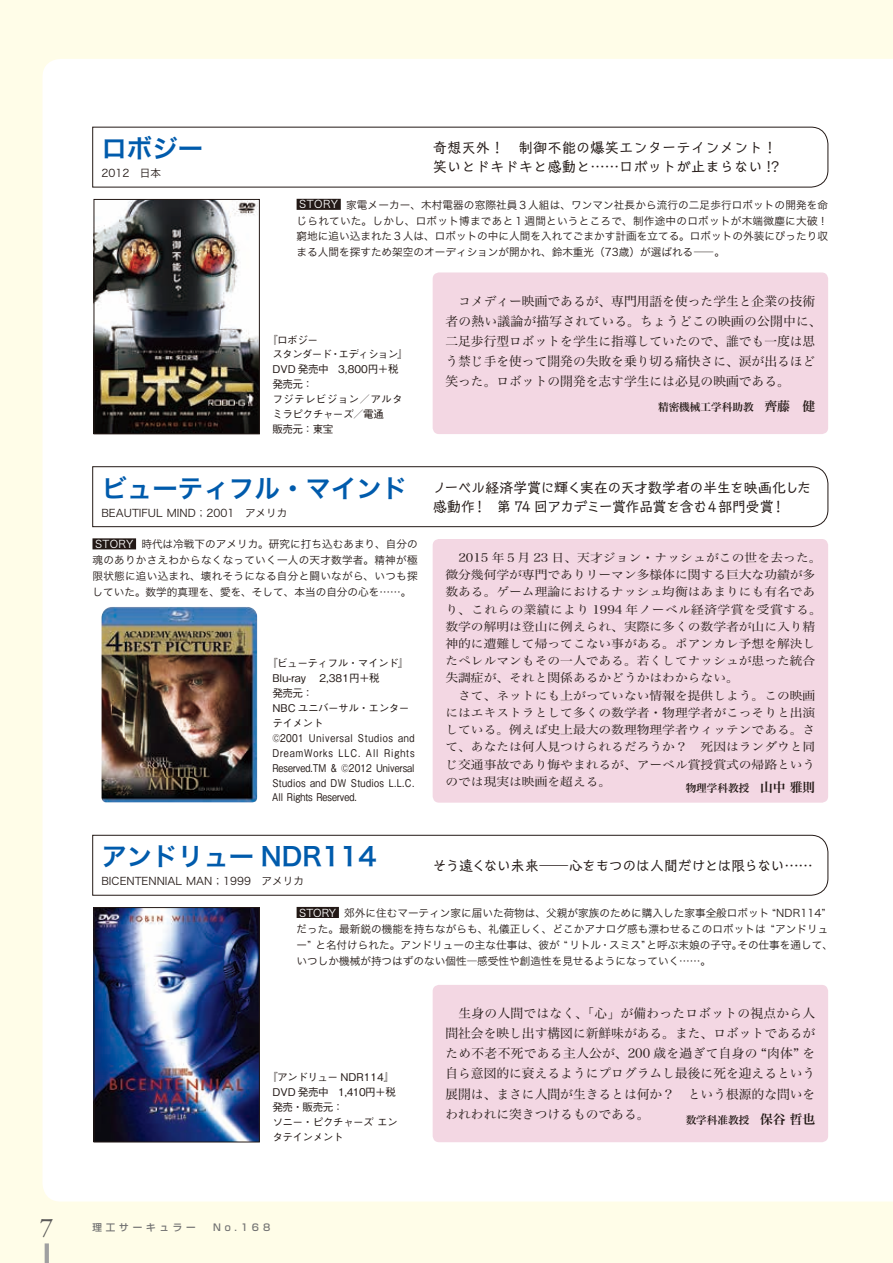
<style>
.page{position:relative;width:893px;height:1263px;background:#fffde8}
.page>*{position:absolute;margin:0;border:0;box-sizing:border-box;transform-origin:0 0}
.t1{font:27.15px "Garamond Premr Pro";color:#595857}
.t2{font:25.5px "Hira Kaku Pro W6";color:#005bac}
.t3{font:14.4px/19.2px "Talking Std";letter-spacing:-.06em;color:#231916}
.t4{font:14.4px/19.2px "Talking Std";color:#231916}
.t5{font:14.4px "Talking Std";letter-spacing:-.065em;color:#231916}
.t6{font:12.75px/20.2px "Hira Min Pro W3";color:#231916}
.t7{font:11.7px/17.2px "Hira Min Pro W3";color:#231916;scale:1.09 1}
.t8{font:10.65px/15.9px "Hira Kaku Pro W3";color:#231916;text-align:justify}
.t9{font:500 10.65px/14.9px "Gothic BBB Pro";color:#231916}
.t10{font:500 10.65px/14.9px "Gothic BBB Pro";letter-spacing:-.05em;color:#231916}
.t11{font:10.65px "Hira Min Pro W6";color:#231916}
.t12{font:500 9.6px "Shin Go Pro";letter-spacing:.4em;color:#727272}
.s1{color:#fff}
.s2{font-size:12.75px}
</style>
<div class="page">
<div style="left:43px;top:59px;width:850px;height:1142px;background:#fff"></div>
<div style="left:92px;top:127px;width:736px;height:61px;background:#fff"></div>
<div style="left:297px;top:199px;width:44px;height:11px;background:#231916"></div>
<div style="left:433px;top:272px;width:395px;height:162px;background:#f3d7e3;border-radius:6px"></div>
<img style="left:96px;top:201px;width:162px;height:231px">
<div style="left:94px;top:199px;width:166px;height:235px;border:1px solid #231916"></div>
<div style="left:92px;top:466px;width:736px;height:61px;background:#fff"></div>
<div style="left:433px;top:539px;width:395px;height:264px;background:#f3d7e3;border-radius:6px"></div>
<img style="left:102px;top:607px;width:155px;height:195px">
<div style="left:92px;top:538px;width:44px;height:11px;background:#231916"></div>
<div style="left:92px;top:835px;width:736px;height:61px;background:#fff"></div>
<div style="left:297px;top:907px;width:42px;height:11px;background:#231916"></div>
<div style="left:433px;top:985px;width:395px;height:157px;background:#f3d7e3;border-radius:6px"></div>
<img style="left:96px;top:909px;width:162px;height:231px">
<div style="left:94px;top:907px;width:166px;height:235px;border:1px solid #231916"></div>
<hr style="left:45px;top:1243px;width:4px;height:20px;background:#a0a0a1">
<h2 class="t2" style="left:101px;top:126px;width:104px">ロボジー</h2>
<p class="t8" style="left:101px;top:164px;width:61px">2012　日本</p>
<h3 class="t4" style="left:433px;top:137px;width:349px">奇想天外！　制御不能の爆笑エンターテインメント！笑いとドキドキと感動と……ロボットが止まらない !?</h3>
<p class="t8" style="left:297px;top:196px;width:533px"><span class="s1">STORY</span> 家電メーカー、木村電器の窓際社員３人組は、ワンマン社長から流行の二足歩行ロボットの開発を命じられていた。しかし、ロボット博まであと１週間というところで、制作途中のロボットが木端微塵に大破！窮地に追い込まれた３人は、ロボットの中に人間を入れてごまかす計画を立てる。ロボットの外装にぴったり収まる人間を探すため架空のオーディションが開かれ、鈴木重光（73歳）が選ばれる―。</p>
<p class="t10" style="left:272px;top:331px;width:137px;text-indent:-5px">『ロボジー<br>スタンダード・エディション』<br>DVD 発売中　3,800円＋税発売元：<br>フジテレビジョン／アルタミラピクチャーズ／電通<br>販売元：東宝　</p>
<p class="t6" style="left:445px;top:289px;width:378px">　コメディー映画であるが、専門用語を使った学生と企業の技術者の熱い議論が描写されている。ちょうどこの映画の公開中に、二足歩行型ロボットを学生に指導していたので、誰でも一度は思う禁じ手を使って開発の失敗を乗り切る痛快さに、涙が出るほど笑った。ロボットの開発を志す学生には必見の映画である。</p>
<p class="t11" style="left:658px;top:397px;width:159px">精密機械工学科助教　<span class="s2">齊藤　健</span></p>
<h2 class="t2" style="left:101px;top:465px;width:308px">ビューティフル・マインド</h2>
<p class="t8" style="left:101px;top:504px;width:188px">BEAUTIFUL MIND；2001　アメリカ</p>
<p class="t8" style="left:92px;top:535px;width:327px"><span class="s1">STORY</span> 時代は冷戦下のアメリカ。研究に打ち込むあまり、自分の魂のありかさえわからなくなっていく一人の天才数学者。精神が極限状態に追い込まれ、壊れそうになる自分と闘いながら、いつも探していた。数学的真理を、愛を、そして、本当の自分の心を……。</p>
<p class="t9" style="left:272px;top:655px;width:144px;text-indent:-5px">『ビューティフル・マインド』<br>Blu-ray 　2,381円＋税<br>発売元：<br>NBC ユニバーサル・エンターテイメント<br>©2001 Universal Studios and<br>DreamWorks LLC. All Rights<br>Reserved.TM &amp; ©2012 Universal<br>Studios and DW Studios L.L.C.<br>All Rights Reserved.</p>
<h3 class="t3" style="left:433px;top:476px;width:380px">ノーベル経済学賞に輝く実在の天才数学者の半生を映画化した感動作！ 第 74 回アカデミー賞作品賞を含む４部門受賞！</h3>
<p class="t7" style="left:445px;top:548px;width:347px">　2015 年５月 23 日、天才ジョン・ナッシュがこの世を去った。微分幾何学が専門でありリーマン多様体に関する巨大な功績が多数ある。ゲーム理論におけるナッシュ均衡はあまりにも有名であり、これらの業績により 1994 年ノーベル経済学賞を受賞する。数学の解明は登山に例えられ、実際に多くの数学者が山に入り精神的に遭難して帰ってこない事がある。ポアンカレ予想を解決したペレルマンもその一人である。若くしてナッシュが患った統合失調症が、それと関係あるかどうかはわからない。<br>　さて、ネットにも上がっていない情報を提供しよう。この映画にはエキストラとして多くの数学者・物理学者がこっそりと出演している。例えば史上最大の数理物理学者ウィッテンである。さて、あなたは何人見つけられるだろうか？　死因はランダウと同じ交通事故であり悔やまれるが、アーベル賞授賞式の帰路というのでは現実は映画を超える。</p>
<p class="t11" style="left:686px;top:779px;width:131px">物理学科教授　<span class="s2">山中 雅則</span></p>
<h2 class="t2" style="left:101px;top:834px;width:277px">アンドリュー NDR114</h2>
<p class="t8" style="left:101px;top:872px;width:204px">BICENTENNIAL MAN；1999　アメリカ</p>
<p class="t8" style="left:297px;top:904px;width:538px;text-align:left"><span class="s1">STORY</span> 郊外に住むマーティン家に届いた荷物は、父親が家族のために購入した家事全般ロボット “NDR114”だった。最新鋭の機能を持ちながらも、礼儀正しく、どこかアナログ感も漂わせるこのロボットは “アンドリュー” と名付けられた。アンドリューの主な仕事は、彼が “リトル・スミス”と呼ぶ末娘の子守。その仕事を通して、いつしか機械が持つはずのない個性―感受性や創造性を見せるようになっていく……。</p>
<h3 class="t5" style="left:433px;top:854px;width:382px">そう遠くない未来―心をもつのは人間だけとは限らない……</h3>
<p class="t10" style="left:272px;top:1069px;width:127px;text-indent:-5px">『アンドリュー NDR114』<br>DVD 発売中　1,410円＋税発売・販売元：<br>ソニー・ピクチャーズエンタテインメント</p>
<h1 class="t1" style="left:40px;top:1211px;width:15px">7</h1>
<p class="t12" style="left:92px;top:1219px;width:179px">理工サーキュラー　No.168</p>
<p class="t6" style="left:445px;top:1002px;width:371px;text-align:justify">　生身の人間ではなく、「心」が備わったロボットの視点から人間社会を映し出す構図に新鮮味がある。また、ロボットであるがため不老不死である主人公が、200 歳を過ぎて自身の “肉体” を自ら意図的に衰えるようにプログラムし最後に死を迎えるという展開は、まさに人間が生きるとは何か？　という根源的な問いをわれわれに突きつけるものである。</p>
<p class="t11" style="left:686px;top:1111px;width:131px">数学科准教授　<span class="s2">保谷 哲也</span></p>
</div>
